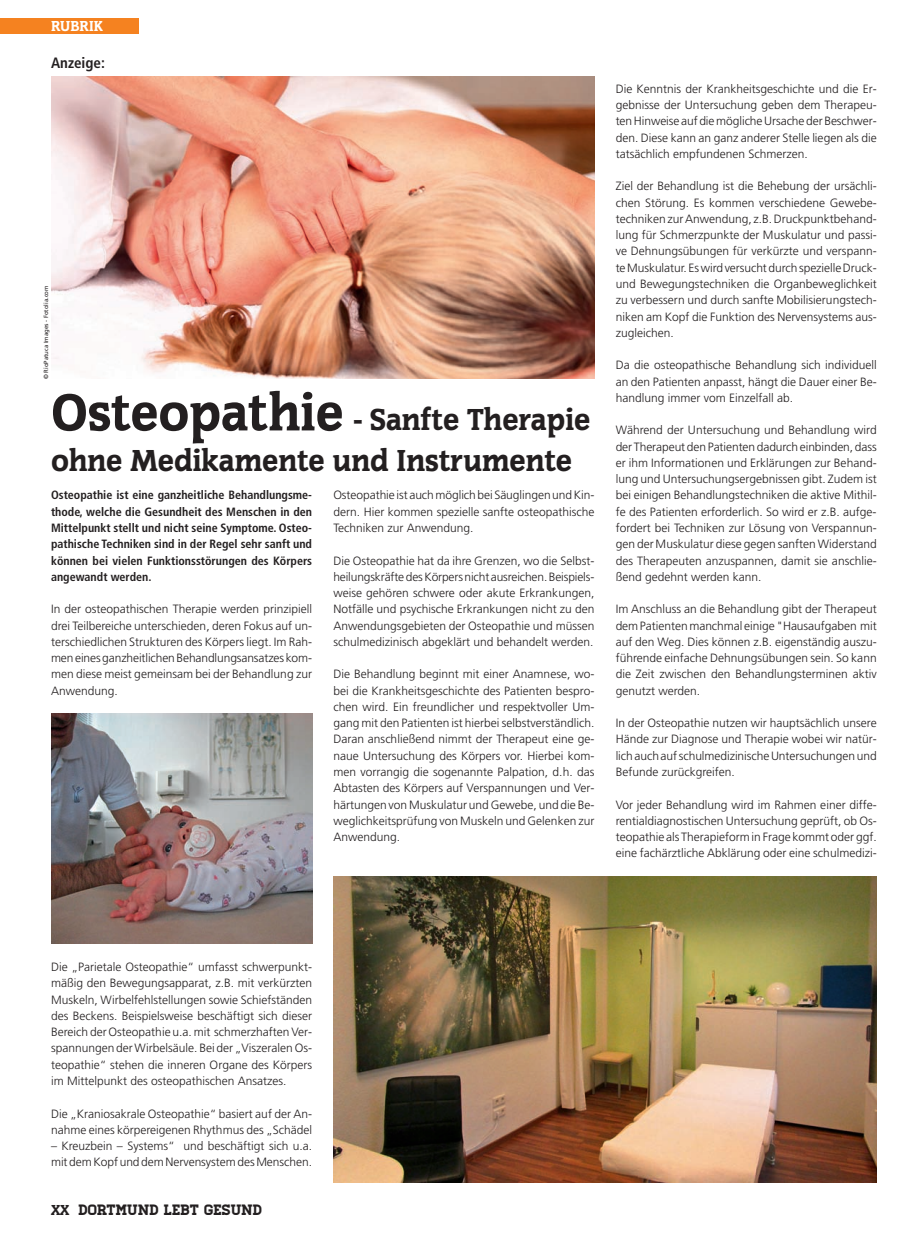
<style>
.page{position:relative;width:915px;height:1242px;background:#fff}
.page>*{position:absolute;margin:0;border:0;box-sizing:border-box;transform-origin:0 0}
.t1{font:900 31.5px/40.5px "Congress T";color:#231f20}
.t2{font:15px "Homestead";color:#231f20}
.t3{font:700 condensed 15px "Frutiger";color:#231f20}
.t4{font:900 15px "Congress T";color:#fff}
.t5{font:300 12px/16.2px "Frutiger";color:#231f20;text-align:justify}
.t6{font:700 condensed 12px/16.2px "Frutiger";color:#231f20;text-align:justify}
.t7{font:6px "Frutiger";color:#231f20}
.s1{font-size:54px}
.s2{font-family:"Congress T";font-weight:900}
</style>
<div class="page">
<img style="left:51px;top:77px;width:543px;height:301px">
<img style="left:333px;top:876px;width:543px;height:306px">
<div style="left:0;top:18px;width:138px;height:16px;background:#f58220"></div>
<img style="left:51px;top:713px;width:261px;height:230px">
<p class="t4" style="left:51px;top:20px;width:53px">RUBRIK</p>
<p class="t3" style="left:51px;top:57px;width:55px">Anzeige:</p>
<p class="t7" style="left:44px;top:379px;width:95px;rotate:-90deg">© RioPatuca Images - Fotolia.com</p>
<p class="t1" style="left:51px;top:402px;width:541px"><span class="s1">Osteopathie</span> - Sanfte Therapie ohne Medikamente und Instrumente</p>
<p class="t6" style="left:51px;top:488px;width:262px">Osteopathie ist eine ganzheitliche Behandlungsme&shy;thode, welche die Gesundheit des Menschen in den Mittelpunkt stellt und nicht seine Symptome. Osteo&shy;pathische Techniken sind in der Regel sehr sanft und können bei vielen Funktionsstörungen des Körpers angewandt werden.</p>
<p class="t5" style="left:51px;top:602px;width:262px">In der osteopathischen Therapie werden prinzipiell drei Teilbereiche unterschieden, deren Fokus auf un&shy;terschiedlichen Strukturen des Körpers liegt. Im Rah&shy;men eines ganzheitlichen Behandlungsansatzes kom&shy;men diese meist gemeinsam bei der Behandlung zur Anwendung.</p>
<p class="t5" style="left:333px;top:488px;width:262px">Osteopathie ist auch möglich bei Säuglingen und Kin&shy;dern. Hier kommen spezielle sanfte osteopathische Techniken zur Anwendung.</p>
<p class="t5" style="left:333px;top:553px;width:262px">Die Osteopathie hat da ihre Grenzen, wo die Selbst&shy;heilungskräfte des Körpers nicht ausreichen. Beispiels&shy;weise gehören schwere oder akute Erkrankungen, Notfälle und psychische Erkrankungen nicht zu den Anwendungsgebieten der Osteopathie und müssen schulmedizinisch abgeklärt und behandelt werden.</p>
<p class="t5" style="left:333px;top:667px;width:262px">Die Behandlung beginnt mit einer Anamnese, wo&shy;bei die Krankheitsgeschichte des Patienten bespro&shy;chen wird. Ein freundlicher und respektvoller Um&shy;gang mit den Patienten ist hierbei selbstverständlich.<br>Daran anschließend nimmt der Therapeut eine ge&shy;naue Untersuchung des Körpers vor. Hierbei kom&shy;men vorrangig die sogenannte Palpation, d.h. das Abtasten des Körpers auf Verspannungen und Ver&shy;härtungen von Muskulatur und Gewebe, und die Be&shy;weglichkeitsprüfung von Muskeln und Gelenken zur Anwendung.</p>
<p class="t5" style="left:615px;top:81px;width:262px">Die Kenntnis der Krankheitsgeschichte und die Er&shy;gebnisse der Untersuchung geben dem Therapeu&shy;ten Hinweise auf die mögliche Ursache der Beschwer&shy;den. Diese kann an ganz anderer Stelle liegen als die tatsächlich empfundenen Schmerzen.</p>
<p class="t5" style="left:615px;top:179px;width:262px">Ziel der Behandlung ist die Behebung der ursächli&shy;chen Störung. Es kommen verschiedene Gewebe&shy;techniken zur Anwendung, z.B. Druckpunktbehand&shy;lung für Schmerzpunkte der Muskulatur und passi&shy;ve Dehnungsübungen für verkürzte und verspann&shy;te Muskulatur. Es wird versucht durch spezielle Druck&shy;und Bewegungstechniken die Organbeweglichkeit zu verbessern und durch sanfte Mobilisierungstech&shy;niken am Kopf die Funktion des Nervensystems aus&shy;zugleichen.</p>
<p class="t5" style="left:615px;top:358px;width:262px">Da die osteopathische Behandlung sich individuell an den Patienten anpasst, hängt die Dauer einer Be&shy;handlung immer vom Einzelfall ab.</p>
<p class="t5" style="left:615px;top:423px;width:262px">Während der Untersuchung und Behandlung wird der Therapeut den Patienten dadurch einbinden, dass er ihm Informationen und Erklärungen zur Behand&shy;lung und Untersuchungsergebnissen gibt. Zudem ist bei einigen Behandlungstechniken die aktive Mithil&shy;fe des Patienten erforderlich. So wird er z.B. aufge&shy;fordert bei Techniken zur Lösung von Verspannun&shy;gen der Muskulatur diese gegen sanften Widerstand des Therapeuten anzuspannen, damit sie anschlie&shy;ßend gedehnt werden kann.</p>
<p class="t5" style="left:615px;top:602px;width:262px">Im Anschluss an die Behandlung gibt der Therapeut dem Patienten manchmal einige "Hausaufgaben mit auf den Weg. Dies können z.B. eigenständig auszu&shy;führende einfache Dehnungsübungen sein. So kann die Zeit zwischen den Behandlungsterminen aktiv genutzt werden.</p>
<p class="t5" style="left:615px;top:716px;width:262px">In der Osteopathie nutzen wir hauptsächlich unsere Hände zur Diagnose und Therapie wobei wir natür&shy;lich auch auf schulmedizinische Untersuchungen und Befunde zurückgreifen.</p>
<p class="t5" style="left:615px;top:797px;width:262px">Vor jeder Behandlung wird im Rahmen einer diffe&shy;rentialdiagnostischen Untersuchung geprüft, ob Os&shy;teopathie als Therapieform in Frage kommt oder ggf. eine fachärztliche Abklärung oder eine schulmedizi-</p>
<p class="t5" style="left:51px;top:960px;width:262px">Die „Parietale Osteopathie“ umfasst schwerpunkt&shy;mäßig den Bewegungsapparat, z.B. mit verkürzten Muskeln, Wirbelfehlstellungen sowie Schiefständen des Beckens. Beispielsweise beschäftigt sich dieser Bereich der Osteopathie u.a. mit schmerzhaften Ver&shy;spannungen der Wirbelsäule. Bei der „Viszeralen Os&shy;teopathie“ stehen die inneren Organe des Körpers im Mittelpunkt des osteopathischen Ansatzes.</p>
<p class="t5" style="left:51px;top:1106px;width:262px">Die „Kraniosakrale Osteopathie“ basiert auf der An&shy;nahme eines körpereigenen Rhythmus des „Schädel</p>
<p class="t5" style="left:51px;top:1138px;width:262px">– Kreuzbein – Systems“ und beschäftigt sich u.a. mit dem Kopf und dem Nervensystem des Menschen.</p>
<p class="t2" style="left:51px;top:1201px;width:213px"><span class="s2">XX</span> DORTMUND LEBT GESUND</p>
</div>
